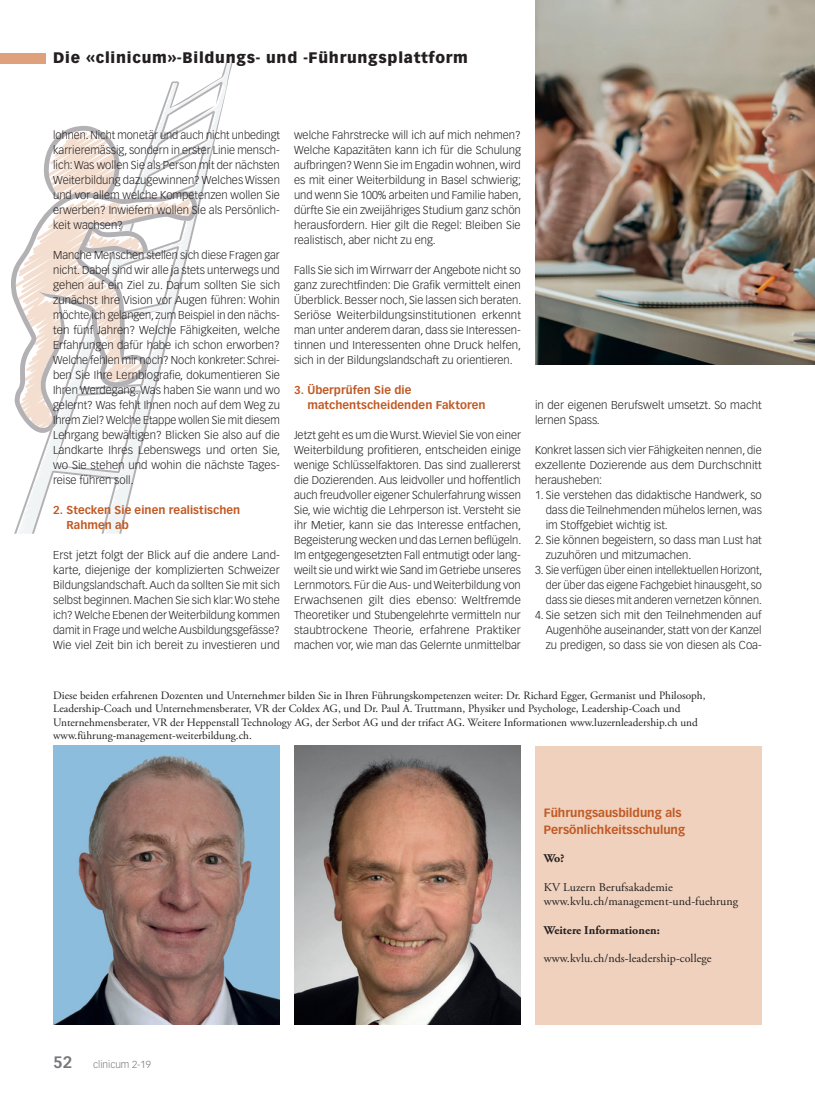
<style>
.page{position:relative;width:815px;height:1099px;background:#fff}
.page>*{position:absolute;margin:0;border:0;box-sizing:border-box;transform-origin:0 0}
.t1{font:900 15px "Vectora LT Std";letter-spacing:.05em;color:#231f20}
.t2{font:11.88px/14.4px "Adobe Garamond Pro";letter-spacing:.005em;color:#231f20}
.t3{font:700 11.88px/16.2px "Vectora LT Std";color:#c15924}
.t4{font:700 11.88px "Adobe Garamond Pro";letter-spacing:.005em;color:#231f20}
.t5{font:300 11.25px/15px "Vectora LT Std";color:#231f20;text-align:justify}
.t6{font:11.25px/13.5px "Adobe Garamond Pro";color:#231f20}
.t7{font:700 11.25px/15px "Vectora LT Std";letter-spacing:.005em;color:#c15924}
.t8{font:300 10px "Vectora LT Std";color:#76787b}
.s1{font-weight:700;font-size:16.25px}
</style>
<div class="page">
<svg style="left:156px;top:56px;width:77px;height:142px"></svg>
<svg style="left:14px;top:433px;width:132px;height:100px"></svg>
<svg style="left:11px;top:126px;width:186px;height:307px"></svg>
<div style="left:0;top:53px;width:45px;height:10px;background:#dea17b"></div>
<img style="left:535px;top:0;width:280px;height:364px">
<img style="left:53px;top:745px;width:227px;height:279px">
<img style="left:294px;top:745px;width:227px;height:279px">
<div style="left:535px;top:745px;width:227px;height:279px;background:#efd1bd"></div>
<h1 class="t1" style="left:53px;top:49px;width:416px">Die «clinicum»-Bildungs- und -Führungsplattform</h1>
<p class="t5" style="left:53px;top:128px;width:228px">lohnen. Nicht monetär und auch nicht unbedingt karrieremässig, sondern in erster Linie mensch&shy;lich: Was wollen Sie als Person mit der nächsten Weiterbildung dazugewinnen? Welches Wissen und vor allem welche Kompetenzen wollen Sie erwerben? Inwiefern wollen Sie als Persönlich&shy;keit wachsen?</p>
<p class="t5" style="left:53px;top:248px;width:229px">Manche Menschen stellen sich diese Fragen gar nicht. Dabei sind wir alle ja stets unterwegs und gehen auf ein Ziel zu. Darum sollten Sie sich zunächst Ihre Vision vor Augen führen: Wohin möchte ich gelangen, zum Beispiel in den nächs&shy;ten fünf Jahren? Welche Fähigkeiten, welche Erfahrungen dafür habe ich schon erworben?<br>Welche fehlen mir noch? Noch konkreter: Schrei&shy;ben Sie Ihre Lernbiografie, dokumentieren Sie Ihren Werdegang. Was haben Sie wann und wo gelernt? Was fehlt Ihnen noch auf dem Weg zu Ihrem Ziel? Welche Etappe wollen Sie mit diesem Lehrgang bewältigen? Blicken Sie also auf die Landkarte Ihres Lebenswegs und orten Sie, wo Sie stehen und wohin die nächste Tages&shy;reise führen soll.</p>
<p class="t7" style="left:66px;top:503px;width:175px;text-indent:-13px">2. Stecken Sie einen realistischen<br>Rahmen ab</p>
<p class="t5" style="left:53px;top:548px;width:228px">Erst jetzt folgt der Blick auf die andere Land&shy;karte, diejenige der komplizierten Schweizer Bildungslandschaft. Auch da sollten Sie mit sich selbst beginnen. Machen Sie sich klar: Wo stehe ich? Welche Ebenen der Weiterbildung kommen damit in Frage und welche Ausbildungsgefässe?<br>Wie viel Zeit bin ich bereit zu investieren und</p>
<p class="t5" style="left:294px;top:128px;width:229px">welche Fahrstrecke will ich auf mich nehmen?<br>Welche Kapazitäten kann ich für die Schulung aufbringen? Wenn Sie im Engadin wohnen, wird es mit einer Weiterbildung in Basel schwierig; und wenn Sie 100% arbeiten und Familie haben, dürfte Sie ein zweijähriges Studium ganz schön herausfordern. Hier gilt die Regel: Bleiben Sie realistisch, aber nicht zu eng.</p>
<p class="t5" style="left:294px;top:263px;width:229px">Falls Sie sich im Wirrwarr der Angebote nicht so ganz zurechtfinden: Die Grafik vermittelt einen Überblick. Besser noch, Sie lassen sich beraten.<br>Seriöse Weiterbildungsinstitutionen erkennt man unter anderem daran, dass sie Interessen&shy;tinnen und Interessenten ohne Druck helfen, sich in der Bildungslandschaft zu orientieren.</p>
<p class="t7" style="left:307px;top:383px;width:180px;text-indent:-13px">3. Überprüfen Sie die matchentscheidenden Faktoren</p>
<p class="t5" style="left:294px;top:428px;width:229px">Jetzt geht es um die Wurst. Wieviel Sie von einer Weiterbildung profitieren, entscheiden einige wenige Schlüsselfaktoren. Das sind zuallererst die Dozierenden. Aus leidvoller und hoffentlich auch freudvoller eigener Schulerfahrung wissen Sie, wie wichtig die Lehrperson ist. Versteht sie ihr Metier, kann sie das Interesse entfachen, Begeisterung wecken und das Lernen beflügeln.<br>Im entgegengesetzten Fall entmutigt oder lang&shy;weilt sie und wirkt wie Sand im Getriebe unseres Lernmotors. Für die Aus- und Weiterbildung von Erwachsenen gilt dies ebenso: Weltfremde Theoretiker und Stubengelehrte vermitteln nur staubtrockene Theorie, erfahrene Praktiker machen vor, wie man das Gelernte unmittelbar</p>
<p class="t5" style="left:535px;top:398px;width:228px">in der eigenen Berufswelt umsetzt. So macht lernen Spass.</p>
<p class="t5" style="left:535px;top:443px;width:228px">Konkret lassen sich vier Fähigkeiten nennen, die exzellente Dozierende aus dem Durchschnitt herausheben:</p>
<p class="t5" style="left:546px;top:488px;width:218px;text-indent:-11px">1. Sie verstehen das didaktische Handwerk, so dass die Teilnehmenden mühelos lernen, was im Stoffgebiet wichtig ist.</p>
<p class="t5" style="left:546px;top:533px;width:218px;text-indent:-11px">2. Sie können begeistern, so dass man Lust hat zuzuhören und mitzumachen.</p>
<p class="t5" style="left:546px;top:563px;width:218px;text-indent:-11px">3. Sie verfügen über einen intellektuellen Horizont, der über das eigene Fachgebiet hinausgeht, so dass sie dieses mit anderen vernetzen können.</p>
<p class="t5" style="left:546px;top:608px;width:218px;text-indent:-11px">4. Sie setzen sich mit den Teilnehmenden auf Augenhöhe auseinander, statt von der Kanzel zu predigen, so dass sie von diesen als Coa-</p>
<p class="t6" style="left:53px;top:689px;width:654px">Diese beiden erfahrenen Dozenten und Unternehmer bilden Sie in Ihren Führungskompetenzen weiter: Dr. Richard Egger, Germanist und Philosoph, Leadership-Coach und Unternehmensberater, VR der Coldex AG, und Dr. Paul A. Truttmann, Physiker und Psychologe, Leadership-Coach und Unternehmensberater, VR der Heppenstall Technology AG, der Serbot AG und der trifact AG. Weitere Informationen www.luzernleadership.ch und www.führung-management-weiterbildung.ch.</p>
<p class="t8" style="left:53px;top:1058px;width:99px"><span class="s1">52</span> clinicum 2-19</p>
<p class="t3" style="left:544px;top:805px;width:143px">Führungsausbildung als<br>Persönlichkeitsschulung</p>
<p class="t4" style="left:544px;top:851px;width:22px">Wo?</p>
<p class="t2" style="left:544px;top:880px;width:196px">KV Luzern Berufsakademie www.kvlu.ch/management-und-fuehrung</p>
<p class="t4" style="left:544px;top:922px;width:118px">Weitere Informationen:</p>
<p class="t2" style="left:544px;top:951px;width:169px">www.kvlu.ch/nds-leadership-college</p>
</div>
